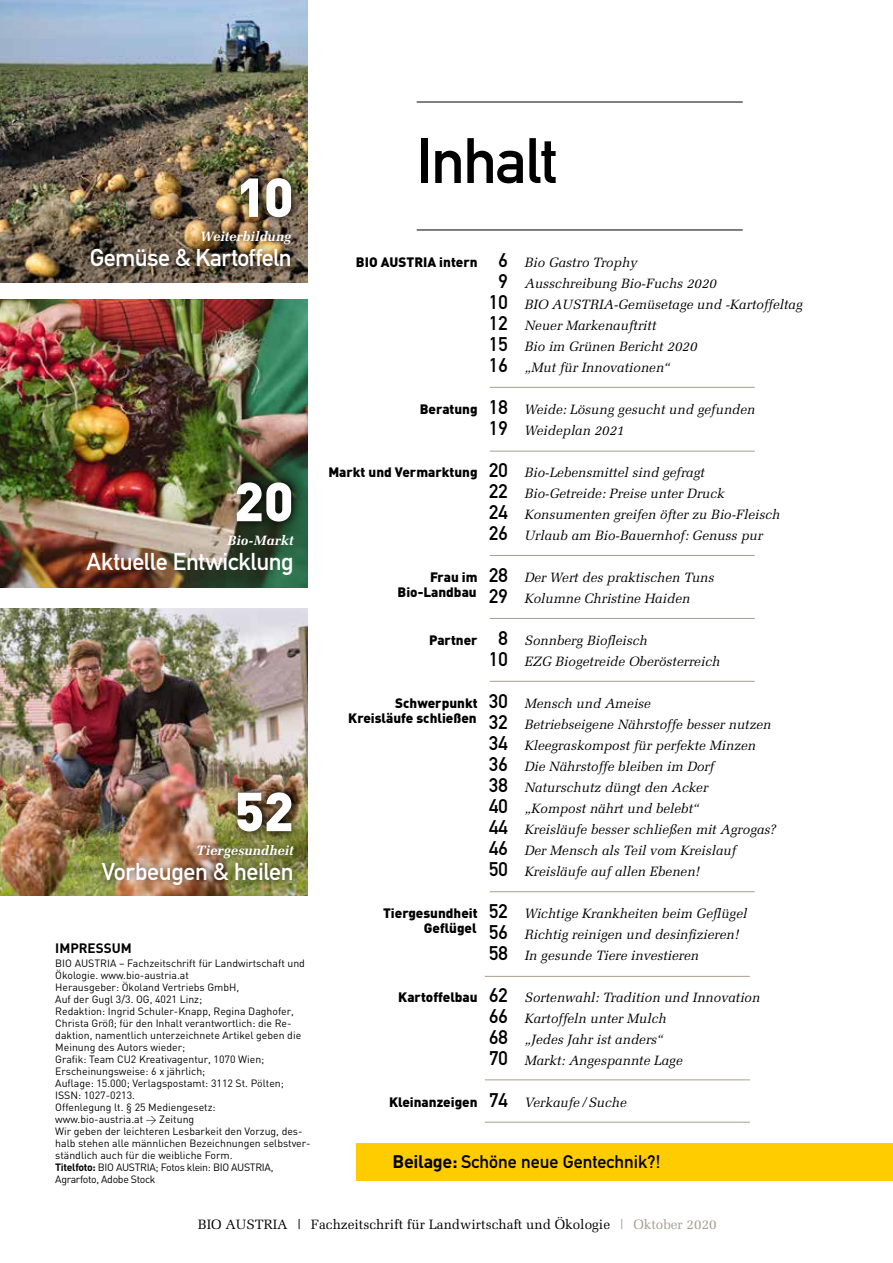
<style>
.page{position:relative;width:893px;height:1263px;background:#fff}
.page>*{position:absolute;margin:0;border:0;box-sizing:border-box;transform-origin:0 0}
.t1{font:63px "DIN Mittelschrift Std";letter-spacing:-.025em;color:#000}
.t2{font:900 54px "DIN";color:#fff}
.t3{font:24px "DIN Mittelschrift Std";letter-spacing:-.015em;color:#fff}
.t4{font:18px "DIN Mittelschrift Std";color:#000}
.t5{font:italic 13.5px/21px "Melior LT Std";color:#000}
.t6{font:900 13.5px "DIN";color:#000}
.t7{font:13.5px "Melior LT Std";color:#000}
.t8{font:italic 700 13.5px "Melior LT Std";letter-spacing:-.005em;color:#fff}
.t9{font:700 13.5px "DIN";color:#000}
.t10{font:10.5px/12px "DIN";color:#000}
.s1{font-weight:300}
.s2{font-weight:700}
.s3{font-family:"DIN Mittelschrift Std";font-weight:400;font-size:19.5px}
.s4{font-family:"Melior LT Std";font-weight:400;font-style:italic}
.s5{font-family:"DIN Mittelschrift Std";font-style:normal;font-size:19.5px}
.s6{font-family:"DIN";font-weight:900;font-style:normal}
.s7{font-family:"DIN";font-weight:700}
.s8{color:#a89e8f}
</style>
<div class="page">
<img style="left:0;top:300px;width:308px;height:288px">
<hr style="left:417px;top:102px;width:326px;height:1px;background:#000">
<hr style="left:417px;top:230px;width:326px;height:1px;background:#000">
<img style="left:0;top:0;width:308px;height:282px">
<img style="left:0;top:609px;width:308px;height:286px">
<img style="left:233px;top:169px;width:68px;height:57px">
<img style="left:230px;top:783px;width:71px;height:52px">
<div style="left:82px;top:221px;width:218px;height:54px;background:#000;opacity:.75"></div>
<div style="left:93px;top:835px;width:209px;height:59px;background:#000;opacity:.75"></div>
<hr style="left:490px;top:681px;width:265px;height:1px;background:#a89e8f">
<hr style="left:490px;top:387px;width:265px;height:1px;background:#a89e8f">
<hr style="left:490px;top:451px;width:265px;height:1px;background:#a89e8f">
<hr style="left:490px;top:555px;width:265px;height:1px;background:#a89e8f">
<hr style="left:490px;top:618px;width:265px;height:1px;background:#a89e8f">
<hr style="left:490px;top:891px;width:265px;height:1px;background:#a89e8f">
<hr style="left:485px;top:976px;width:265px;height:1px;background:#a89e8f">
<hr style="left:485px;top:1079px;width:265px;height:1px;background:#a89e8f">
<hr style="left:485px;top:1122px;width:265px;height:1px;background:#a89e8f">
<svg style="left:228px;top:473px;width:73px;height:57px"></svg>
<div style="left:356px;top:1143px;width:537px;height:38px;background:#fc0"></div>
<h2 class="t2" style="left:236px;top:161px;width:59px">10</h2>
<p class="t8" style="left:200px;top:228px;width:93px">Weiterbildung</p>
<h3 class="t3" style="left:90px;top:243px;width:203px">Gemüse &amp; Kartoffeln</h3>
<h2 class="t2" style="left:234px;top:465px;width:61px">20</h2>
<p class="t8" style="left:227px;top:532px;width:68px">Bio-Markt</p>
<h3 class="t3" style="left:86px;top:548px;width:209px">Aktuelle Entwicklung</h3>
<h2 class="t2" style="left:234px;top:775px;width:61px">52</h2>
<p class="t8" style="left:197px;top:842px;width:99px">Tiergesundheit</p>
<h3 class="t3" style="left:102px;top:858px;width:193px">Vorbeugen &amp; heilen</h3>
<p class="t9" style="left:55px;top:939px;width:78px">IMPRESSUM</p>
<p class="t10" style="left:55px;top:956px;width:257px">BIO AUSTRIA – Fachzeitschrift für Landwirtschaft und Ökologie. www.bio-austria.at<br>Herausgeber: Ökoland Vertriebs GmbH,<br>Auf der Gugl 3/3. OG, 4021 Linz;<br>Redaktion: Ingrid Schuler-Knapp, Regina Daghofer, Christa Größ; für den Inhalt verantwortlich: die Re&shy;daktion, namentlich unterzeichnete Artikel geben die Meinung des Autors wieder;<br>Grafik: Team CU2 Kreativagentur, 1070 Wien; Erscheinungsweise: 6 x jährlich;<br>Auflage: 15.000; Verlagspostamt: 3112 St. Pölten; ISSN: 1027-0213.<br>Offenlegung lt. § 25 Mediengesetz:<br>www.bio-austria.at <span class="s1">&gt;</span> Zeitung<br>Wir geben der leichteren Lesbarkeit den Vorzug, des&shy;halb stehen alle männlichen Bezeichnungen selbstver&shy;ständlich auch für die weibliche Form.<br><span class="s2">Titelfoto:</span> BIO AUSTRIA; Fotos klein: BIO AUSTRIA, Agrarfoto, Adobe Stock</p>
<h1 class="t1" style="left:417px;top:124px;width:142px">Inhalt</h1>
<p class="t6" style="left:356px;top:253px;width:282px">BIO AUSTRIA intern <span class="s3">6</span> <span class="s4">Bio Gastro Trophy</span></p>
<p class="t5" style="left:489px;top:273px;width:315px;text-indent:9px"><span class="s5">9</span> Ausschreibung Bio-Fuchs 2020<br><span class="s5">10</span> BIO AUSTRIA-Gemüsetage und -Kartoffeltag<br><span class="s5">12</span> Neuer Markenauftritt<br><span class="s5">15</span> Bio im Grünen Bericht 2020<br><span class="s5">16</span> „Mut für Innovationen“</p>
<p class="t5" style="left:489px;top:399px;width:267px;text-indent:-70px"><span class="s6">Beratung</span> <span class="s5">18</span> Weide: Lösung gesucht und gefunden<br><span class="s5">19</span> Weideplan 2021</p>
<p class="t5" style="left:489px;top:462px;width:292px;text-indent:-161px"><span class="s6">Markt und Vermarktung</span> <span class="s5">20</span> Bio-Lebensmittel sind gefragt<br><span class="s5">22</span> Bio-Getreide: Preise unter Druck<br><span class="s5">24</span> Konsumenten greifen öfter zu Bio-Fleisch <span class="s5">26</span> Urlaub am Bio-Bauernhof: Genuss pur</p>
<p class="t5" style="left:489px;top:567px;width:226px;text-indent:-59px"><span class="s6">Frau im</span> <span class="s5">28</span> Der Wert des praktischen Tuns<br><span class="s5">29</span> Kolumne Christine Haiden</p>
<p class="t5" style="left:489px;top:630px;width:232px;text-indent:-60px"><span class="s6">Partner</span> <span class="s5">8</span> Sonnberg Biofleisch<br><span class="s5">10</span> EZG Biogetreide Oberösterreich</p>
<p class="t5" style="left:489px;top:693px;width:288px;text-indent:-94px"><span class="s6">Schwerpunkt</span> <span class="s5">30</span> Mensch und Ameise<br><span class="s5">32</span> Betriebseigene Nährstoffe besser nutzen <span class="s5">34</span> Kleegraskompost für perfekte Minzen <span class="s5">36</span> Die Nährstoffe bleiben im Dorf<br><span class="s5">38</span> Naturschutz düngt den Acker<br><span class="s5">40</span> „Kompost nährt und belebt“<br><span class="s5">44</span> Kreisläufe besser schließen mit Agrogas?<br><span class="s5">46</span> Der Mensch als Teil vom Kreislauf<br><span class="s5">50</span> Kreisläufe auf allen Ebenen!</p>
<p class="t5" style="left:489px;top:903px;width:259px;text-indent:-106px"><span class="s6">Tiergesundheit</span> <span class="s5">52</span> Wichtige Krankheiten beim Geflügel<br><span class="s5">56</span> Richtig reinigen und desinfizieren!<br><span class="s5">58</span> In gesunde Tiere investieren</p>
<p class="t5" style="left:489px;top:987px;width:272px;text-indent:-91px"><span class="s6">Kartoffelbau</span> <span class="s5">62</span> Sortenwahl: Tradition und Innovation <span class="s5">66</span> Kartoffeln unter Mulch<br><span class="s5">68</span> „Jedes Jahr ist anders“<br><span class="s5">70</span> Markt: Angespannte Lage</p>
<p class="t5" style="left:389px;top:1092px;width:239px"><span class="s6">Kleinanzeigen</span> <span class="s5">74</span> Verkaufe /Suche</p>
<p class="t6" style="left:398px;top:583px;width:81px">Bio-Landbau</p>
<p class="t6" style="left:348px;top:709px;width:130px">Kreisläufe schließen</p>
<p class="t6" style="left:424px;top:919px;width:54px">Geflügel</p>
<h3 class="t4" style="left:393px;top:1151px;width:269px"><span class="s7">Beilage:</span> Schöne neue Gentechnik?!</h3>
<p class="t7" style="left:198px;top:1216px;width:520px">BIO AUSTRIA | Fachzeitschrift für Landwirtschaft und Ökologie <span class="s8">| Oktober 2020</span></p>
</div>
